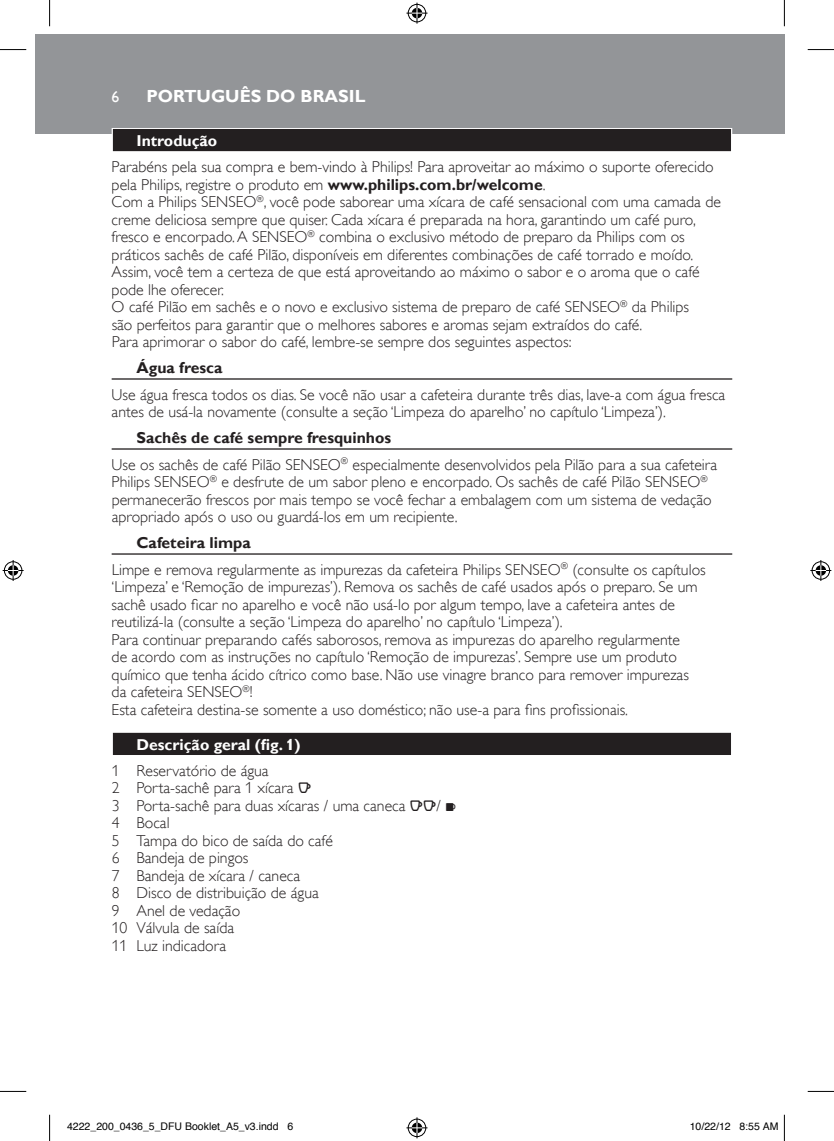
<style>
.page{position:relative;width:834px;height:1141px;background:#fff}
.page>*{position:absolute;margin:0;border:0;box-sizing:border-box;transform-origin:0 0}
.t1{font:700 17.5px "Gill Sans Alt One WGL";color:#fff}
.t2{font:15.75px/17.5px "Gill Sans Alt One WGL Light";color:#231f20}
.t3{font:700 15.75px "Gill Sans Alt One WGL";color:#231f20}
.t4{font:700 15.75px "Gill Sans Alt One WGL";color:#fff}
.t5{font:15.75px "Gill Sans Alt One WGL";color:#fff}
.t6{font:10.5px "Helvetica";color:#000}
.s1{font-family:"Gill Sans Alt One WGL";font-weight:700}
.s2{font-family:"Philipslll Font"}
</style>
<div class="page">
<div style="left:35px;top:35px;width:749px;height:99px;background:#939598"></div>
<div style="left:112px;top:128px;width:620px;height:25px;background:#dedddd"></div>
<div style="left:113px;top:129px;width:617px;height:22px;background:#231f20"></div>
<hr style="left:112px;top:378px;width:620px;height:2px;background:#231f20">
<hr style="left:112px;top:448px;width:620px;height:2px;background:#231f20">
<hr style="left:112px;top:553px;width:620px;height:2px;background:#231f20">
<div style="left:113px;top:733px;width:617px;height:22px;background:#231f20"></div>
<svg style="left:0;top:49px;width:26px;height:1px"></svg>
<svg style="left:807px;top:49px;width:26px;height:1px"></svg>
<svg style="left:0;top:1091px;width:26px;height:1px"></svg>
<svg style="left:807px;top:1091px;width:26px;height:1px"></svg>
<svg style="left:49px;top:0;width:1px;height:26px"></svg>
<svg style="left:49px;top:1115px;width:1px;height:26px"></svg>
<svg style="left:783px;top:0;width:1px;height:26px"></svg>
<svg style="left:406px;top:3px;width:21px;height:21px"></svg>
<svg style="left:406px;top:1117px;width:21px;height:21px"></svg>
<svg style="left:3px;top:560px;width:21px;height:21px"></svg>
<svg style="left:810px;top:560px;width:21px;height:21px"></svg>
<svg style="left:783px;top:1115px;width:1px;height:26px"></svg>
<p class="t5" style="left:112px;top:86px;width:9px">6</p>
<p class="t1" style="left:146px;top:84px;width:220px">Português do Brasil</p>
<p class="t4" style="left:136px;top:130px;width:82px">I ntrodução</p>
<p class="t2" style="left:112px;top:158px;width:610px">Parabéns pela sua compra e bem-vindo à Philips! Para aproveitar ao máximo o suporte oferecido pela Philips, registre o produto em <span class="s1">www.philips.com.br/welcome</span>.<br>Com a Philips SENSEO<sup>®</sup>, você pode saborear uma xícara de café sensacional com uma camada de creme deliciosa sempre que quiser. Cada xícara é preparada na hora, garantindo um café puro, fresco e encorpado. A SENSEO<sup>®</sup> combina o exclusivo método de preparo da Philips com os práticos sachês de café Pilão, disponíveis em diferentes combinações de café torrado e moído.<br>Assim, você tem a certeza de que está aproveitando ao máximo o sabor e o aroma que o café pode lhe oferecer.<br>O café Pilão em sachês e o novo e exclusivo sistema de preparo de café SENSEO<sup>®</sup> da Philips<br>são perfeitos para garantir que o melhores sabores e aromas sejam extraídos do café.<br>Para aprimorar o sabor do café, lembre-se sempre dos seguintes aspectos:</p>
<p class="t3" style="left:136px;top:357px;width:87px">Água fresca</p>
<p class="t2" style="left:112px;top:386px;width:615px">Use água fresca todos os dias. Se você não usar a cafeteira durante três dias, lave-a com água fresca antes de usá-la novamente (consulte a seção ‘Limpeza do aparelho’ no capítulo ‘Limpeza’).</p>
<p class="t3" style="left:136px;top:427px;width:256px">Sachês de café sempre fresquinhos</p>
<p class="t2" style="left:112px;top:456px;width:607px">Use os sachês de café Pilão SENSEO<sup>®</sup> especialmente desenvolvidos pela Pilão para a sua cafeteira Philips SENSEO<sup>®</sup> e desfrute de um sabor pleno e encorpado. Os sachês de café Pilão SENSEO<sup>® </sup>permanecerão frescos por mais tempo se você fechar a embalagem com um sistema de vedação apropriado após o uso ou guardá-los em um recipiente.</p>
<p class="t3" style="left:136px;top:532px;width:116px">Cafeteira limpa</p>
<p class="t2" style="left:112px;top:561px;width:595px">Limpe e remova regularmente as impurezas da cafeteira Philips SENSEO<sup>®</sup> (consulte os capítulos ‘Limpeza’ e ‘Remoção de impurezas’). Remova os sachês de café usados após o preparo. Se um sachê usado ficar no aparelho e você não usá-lo por algum tempo, lave a cafeteira antes de reutilizá-la (consulte a seção ‘Limpeza do aparelho’ no capítulo ‘Limpeza’).<br>Para continuar preparando cafés saborosos, remova as impurezas do aparelho regularmente<br>de acordo com as instruções no capítulo ‘Remoção de impurezas’. Sempre use um produto químico que tenha ácido cítrico como base. Não use vinagre branco para remover impurezas da cafeteira SENSEO<sup>®</sup>!<br>Esta cafeteira destina-se somente a uso doméstico; não use-a para fins profissionais.</p>
<p class="t4" style="left:136px;top:734px;width:166px">Descrição geral (fig. 1)</p>
<p class="t2" style="left:112px;top:762px;width:346px">1 Reservatório de água<br>2 Porta-sachê para 1 xícara <span class="s2">q<br></span>3 Porta-sachê para duas xícaras / uma caneca <span class="s2">qq</span>/ <span class="s2">w<br></span>4 Bocal<br>5 Tampa do bico de saída do café<br>6 Bandeja de pingos<br>7 Bandeja de xícara / caneca<br>8 Disco de distribuição de água<br>9 Anel de vedação<br>10 Válvula de saída<br>11 Luz indicadora</p>
<p class="t6" style="left:67px;top:1119px;width:227px">4222_200_0436_5_DFU Booklet_A5_v3.indd 6</p>
<p class="t6" style="left:689px;top:1119px;width:90px">10/22/12 8:55 AM</p>
</div>
